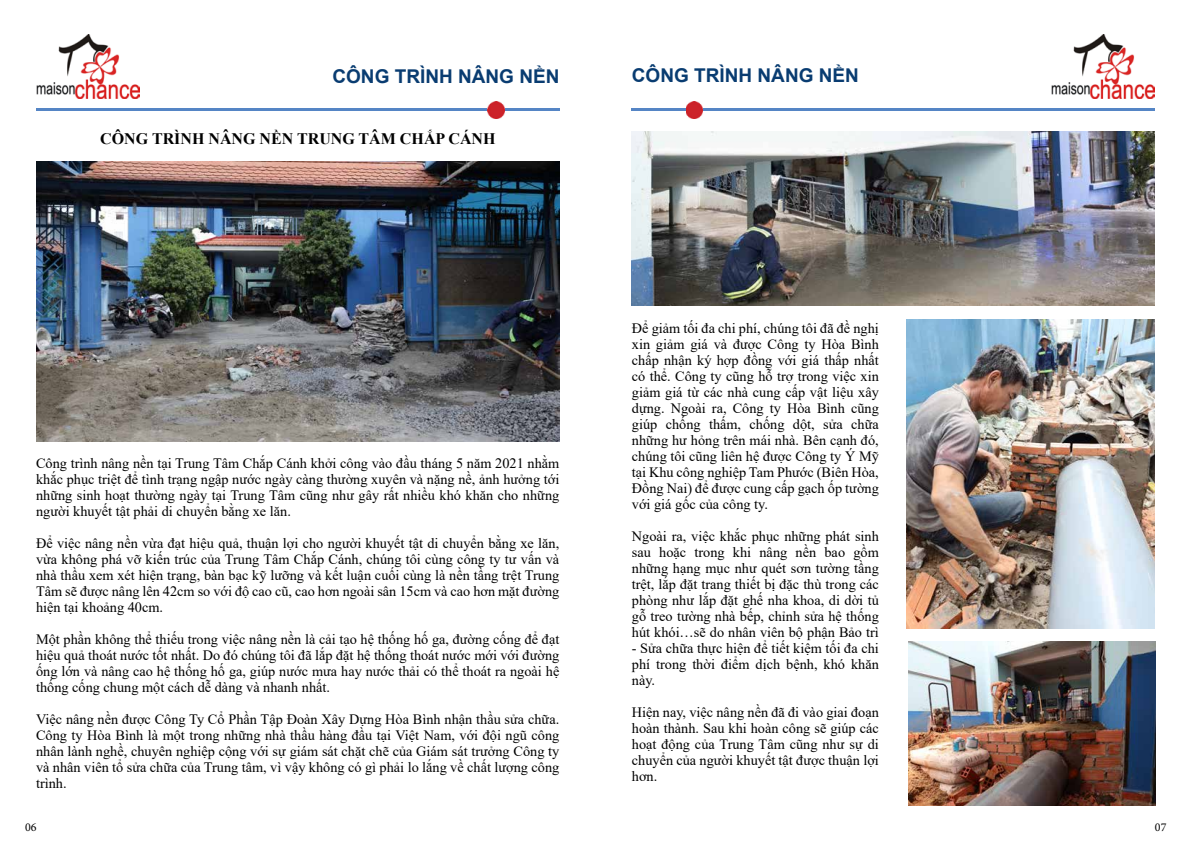
<style>
.page{position:relative;width:1191px;height:842px;background:#fff}
.page>*{position:absolute;margin:0;border:0;box-sizing:border-box;transform-origin:0 0}
.t1{font:700 19px "Arial";color:#093c71}
.t2{font:700 16px "Times New Roman";color:#000}
.t3{font:14.3px/16px "Times New Roman";color:#000;text-align:justify}
.t4{font:12px "Minion Pro";color:#000}
</style>
<div class="page">
<hr style="left:631px;top:109px;width:524px;height:2px;background:#5585c5">
<img style="left:686px;top:101px;width:17px;height:17px">
<img style="left:1051px;top:35px;width:103px;height:63px">
<hr style="left:36px;top:109px;width:523px;height:2px;background:#5585c5">
<img style="left:488px;top:101px;width:17px;height:17px">
<img style="left:36px;top:35px;width:103px;height:63px">
<img style="left:37px;top:161px;width:522px;height:280px">
<img style="left:908px;top:641px;width:247px;height:165px">
<img style="left:906px;top:319px;width:248px;height:309px">
<img style="left:631px;top:132px;width:523px;height:174px">
<h1 class="t1" style="left:332px;top:63px;width:228px">CÔNG TRÌNH NÂNG NỀN</h1>
<h1 class="t1" style="left:632px;top:62px;width:228px">CÔNG TRÌNH NÂNG NỀN</h1>
<p class="t2" style="left:100px;top:127px;width:397px">CÔNG TRÌNH NÂNG NỀN TRUNG TÂM CHẮP CÁNH</p>
<p class="t3" style="left:36px;top:455px;width:525px">Công trình nâng nền tại Trung Tâm Chắp Cánh khởi công vào đầu tháng 5 năm 2021 nhằm khắc phục triệt để tình trạng ngập nước ngày càng thường xuyên và nặng nề, ảnh hưởng tới những sinh hoạt thường ngày tại Trung Tâm cũng như gây rất nhiều khó khăn cho những người khuyết tật phải di chuyển bằng xe lăn.</p>
<p class="t3" style="left:36px;top:535px;width:525px">Để việc nâng nền vừa đạt hiệu quả, thuận lợi cho người khuyết tật di chuyển bằng xe lăn, vừa không phá vỡ kiến trúc của Trung Tâm Chắp Cánh, chúng tôi cùng công ty tư vấn và nhà thầu xem xét hiện trạng, bàn bạc kỹ lưỡng và kết luận cuối cùng là nền tầng trệt Trung Tâm sẽ được nâng lên 42cm so với độ cao cũ, cao hơn ngoài sân 15cm và cao hơn mặt đường hiện tại khoảng 40cm.</p>
<p class="t3" style="left:36px;top:631px;width:525px">Một phần không thể thiếu trong việc nâng nền là cải tạo hệ thống hố ga, đường cống để đạt hiệu quả thoát nước tốt nhất. Do đó chúng tôi đã lắp đặt hệ thống thoát nước mới với đường ống lớn và nâng cao hệ thống hố ga, giúp nước mưa hay nước thải có thể thoát ra ngoài hệ thống cống chung một cách dễ dàng và nhanh nhất.</p>
<p class="t3" style="left:36px;top:711px;width:525px">Việc nâng nền được Công Ty Cổ Phần Tập Đoàn Xây Dựng Hòa Bình nhận thầu sửa chữa.<br>Công ty Hòa Bình là một trong những nhà thầu hàng đầu tại Việt Nam, với đội ngũ công nhân lành nghề, chuyên nghiệp cộng với sự giám sát chặt chẽ của Giám sát trưởng Công ty và nhân viên tổ sửa chữa của Trung tâm, vì vậy không có gì phải lo lắng về chất lượng công trình.</p>
<p class="t3" style="left:632px;top:320px;width:248px">Để giảm tối đa chi phí, chúng tôi đã đề nghị xin giảm giá và được Công ty Hòa Bình chấp nhận ký hợp đồng với giá thấp nhất có thể. Công ty cũng hỗ trợ trong việc xin giảm giá từ các nhà cung cấp vật liệu xây dựng. Ngoài ra, Công ty Hòa Bình cũng giúp chống thấm, chống dột, sửa chữa những hư hỏng trên mái nhà. Bên cạnh đó, chúng tôi cũng liên hệ được Công ty Ý Mỹ tại Khu công nghiệp Tam Phước (Biên Hòa, Đồng Nai) để được cung cấp gạch ốp tường với giá gốc của công ty.</p>
<p class="t3" style="left:632px;top:528px;width:248px">Ngoài ra, việc khắc phục những phát sinh sau hoặc trong khi nâng nền bao gồm những hạng mục như quét sơn tường tầng trệt, lắp đặt trang thiết bị đặc thù trong các phòng như lắp đặt ghế nha khoa, di dời tủ gỗ treo tường nhà bếp, chỉnh sửa hệ thống hút khói…sẽ do nhân viên bộ phận Bảo trì</p>
<p class="t3" style="left:632px;top:640px;width:248px">- Sửa chữa thực hiện để tiết kiệm tối đa chi phí trong thời điểm dịch bệnh, khó khăn này.</p>
<p class="t3" style="left:632px;top:704px;width:248px">Hiện nay, việc nâng nền đã đi vào giai đoạn hoàn thành. Sau khi hoàn công sẽ giúp các hoạt động của Trung Tâm cũng như sự di chuyển của người khuyết tật được thuận lợi hơn.</p>
<p class="t4" style="left:25px;top:819px;width:13px">06</p>
<p class="t4" style="left:1155px;top:819px;width:13px">07</p>
</div>
